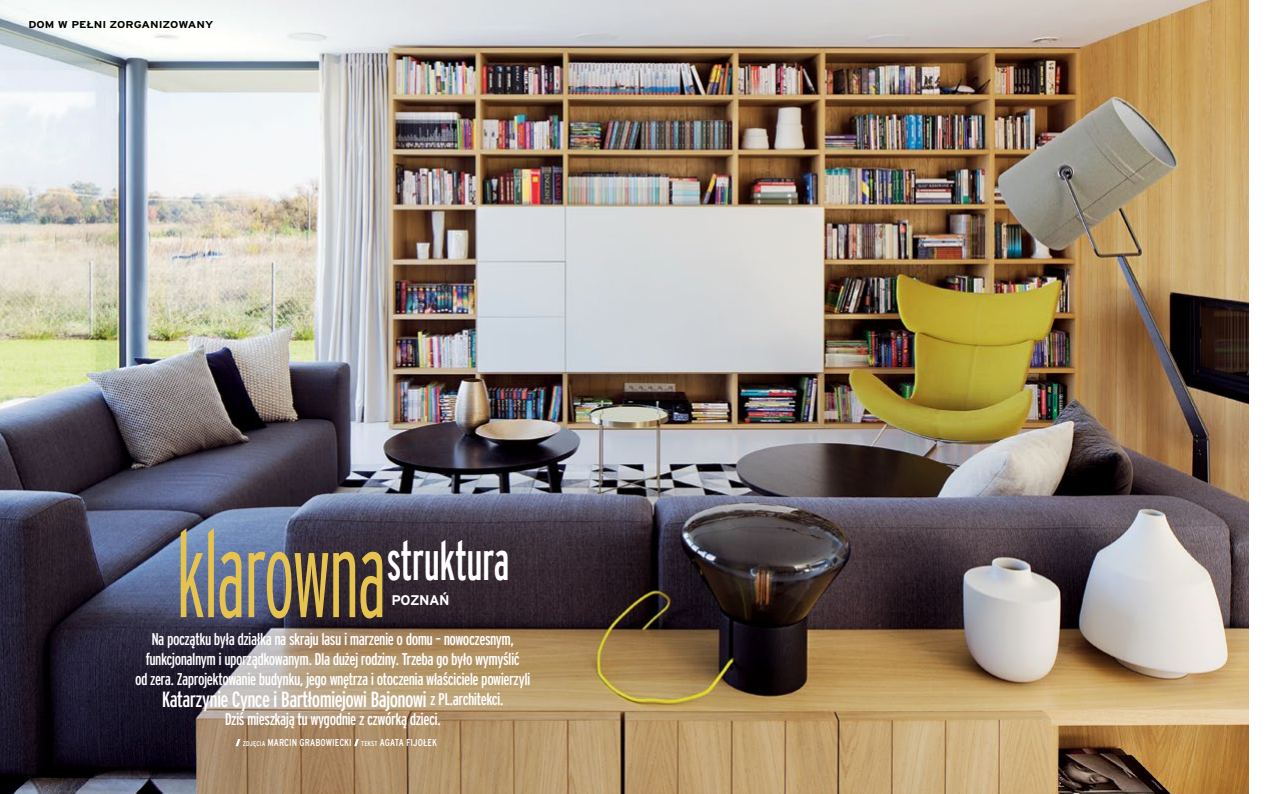
<style>
.page{position:relative;width:1276px;height:794px;background:#fff}
.page>*{position:absolute;margin:0;border:0;box-sizing:border-box;transform-origin:0 0}
.t1{font:122px "Interstate CE Light Comp";letter-spacing:-.025em;color:#e6c24e;scale:.75 1}
.t2{font:55px "Interstate CE Regular Comp";letter-spacing:-.01em;color:#fff;scale:.87 1}
.t3{font:22px "Interstate CE Regular Comp";letter-spacing:-.03em;color:#fff;scale:1.1 1}
.t4{font:17px/20px "Interstate CE Regular Comp";letter-spacing:-.03em;color:#fff;text-align:center;scale:1.1 1}
.t5{font:700 14px "Interstate CE";letter-spacing:-.035em;color:#fff}
.t6{font:condensed 10px "Interstate CE";letter-spacing:.005em;color:#fff}
.t7{font:700 10px "Interstate CE";letter-spacing:-.005em;color:#000;scale:1.15 1}
.s1{font-size:17px}
.s2{font-size:7px}
</style>
<div class="page">
<img style="left:0;top:0;width:1248px;height:794px">
<svg style="left:236px;top:739px;width:4px;height:7px"></svg>
<svg style="left:354px;top:739px;width:5px;height:7px"></svg>
<p class="t7" style="left:28px;top:18px;width:162px">DOM W PEŁNI ZORGANIZOWANY</p>
<h1 class="t1" style="left:176px;top:503px;width:283px">klarowna</h1>
<h2 class="t2" style="left:387px;top:528px;width:143px">struktura</h2>
<p class="t5" style="left:391px;top:591px;width:60px">POZNAŃ</p>
<p class="t4" style="left:135px;top:629px;width:361px">Na początku była działka na skraju lasu i marzenie o domu – nowoczesnym, funkcjonalnym i uporządkowanym. Dla dużej rodziny. Trzeba go było wymyślić<br>od zera. Zaprojektowanie budynku, jego wnętrza i otoczenia właściciele powierzyli</p>
<p class="t3" style="left:162px;top:686px;width:312px">Katarzynie Cynce i Bartłomiejowi Bajonowi <span class="s1">z PL.architekci.</span></p>
<p class="t4" style="left:225px;top:709px;width:198px">Dziś mieszkają tu wygodnie z czwórką dzieci.</p>
<p class="t6" style="left:243px;top:736px;width:196px"><span class="s2">ZDJĘCIA</span> MARCIN GRABOWIECKI <span class="s2">TEKST</span> AGATA FIJOŁEK</p>
</div>
